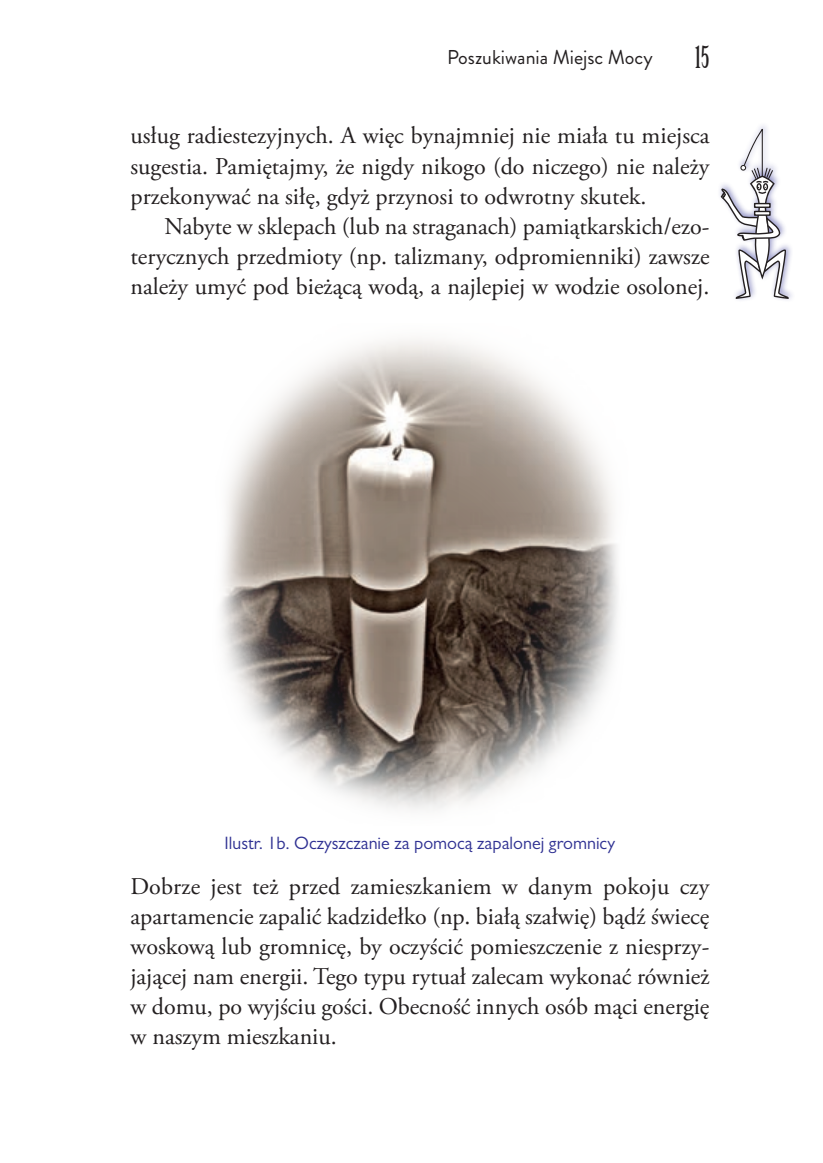
<style>
.page{position:relative;width:823px;height:1163px;background:#fff}
.page>*{position:absolute;margin:0;border:0;box-sizing:border-box;transform-origin:0 0}
.t1{font:30px "Birch Std";color:#231f20}
.t2{font:24px/30px "Adobe Garamond Pro";color:#231f20;text-align:justify}
.t3{font:20px "Brandon Grotesque";color:#231f20}
.t4{font:18px "Gill Sans MT Pro";color:#2e3092}
</style>
<div class="page">
<img style="left:220px;top:339px;width:398px;height:471px">
<svg style="left:720px;top:129px;width:68px;height:170px"></svg>
<p class="t3" style="left:447px;top:43px;width:207px">Poszukiwania Miejsc Mocy</p>
<p class="t1" style="left:694px;top:40px;width:16px">15</p>
<p class="t2" style="left:130px;top:122px;width:580px">usług radiestezyjnych. A więc bynajmniej nie miała tu miejsca sugestia. Pamiętajmy, że nigdy nikogo (do niczego) nie należy przekonywać na siłę, gdyż przynosi to odwrotny skutek.</p>
<p class="t2" style="left:130px;top:212px;width:580px;text-indent:34px">Nabyte w sklepach (lub na straganach) pamiątkarskich/ezo&shy;terycznych przedmioty (np. talizmany, odpromienniki) zawsze należy umyć pod bieżącą wodą, a najlepiej w wodzie osolonej.</p>
<p class="t4" style="left:224px;top:832px;width:392px">Ilustr. 1b. Oczyszczanie za pomocą zapalonej gromnicy</p>
<p class="t2" style="left:130px;top:872px;width:580px">Dobrze jest też przed zamieszkaniem w danym pokoju czy apartamencie zapalić kadzidełko (np. białą szałwię) bądź świecę woskową lub gromnicę, by oczyścić pomieszczenie z niesprzy&shy;jającej nam energii. Tego typu rytuał zalecam wykonać również w domu, po wyjściu gości. Obecność innych osób mąci energię w naszym mieszkaniu.</p>
</div>
